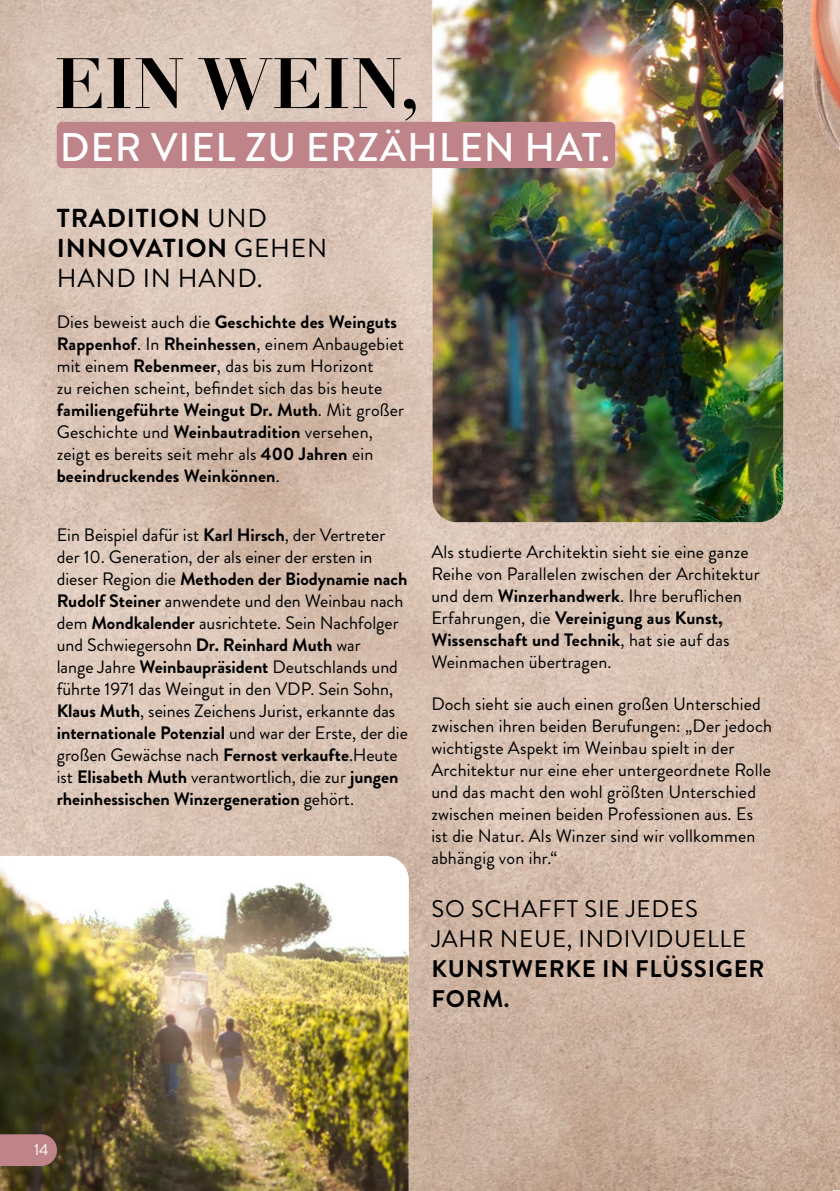
<style>
.page{position:relative;width:840px;height:1191px;background:#fff}
.page>*{position:absolute;margin:0;border:0;box-sizing:border-box;transform-origin:0 0}
.t1{font:700 70px "Didot LT Std";color:#000}
.t2{font:500 40px "Brandon Grotesque";letter-spacing:.02em;color:#fff}
.t3{font:700 26px/30px "Brandon Grotesque";letter-spacing:.03em;color:#000}
.t4{font:24px/30px "Brandon Grotesque";letter-spacing:.03em;color:#000}
.t5{font:700 24px/30px "Brandon Grotesque";letter-spacing:.03em;color:#000}
.t6{font:18px/22px "Brandon Grotesque";letter-spacing:.01em;color:#000}
.t7{font:16px "Brandon Grotesque";color:#fff}
.s1{font-size:35.2px}
.s2{font-weight:400}
.s3{font-weight:700}
</style>
<div class="page">
<img style="left:0;top:0;width:839px;height:1191px">
<img style="left:0;top:856px;width:408px;height:335px">
<img style="left:432px;top:0;width:350px;height:522px">
<div style="left:57px;top:122px;width:558px;height:46px;background:#bf838a;border-radius:6px"></div>
<svg style="left:0;top:1134px;width:57px;height:32px;background:#b67d82"></svg>
<h1 class="t1" style="left:54px;top:40px;width:367px">EIN WEIN,</h1>
<h2 class="t2" style="left:60px;top:120px;width:551px">DER VIEL ZU ERZ<span class="s1">Ä</span>HLEN HAT.</h2>
<h3 class="t3" style="left:57px;top:204px;width:272px">TRADITION <span class="s2">UND<br></span>INNOVATION <span class="s2">GEHEN<br>HAND IN HAND.</span></h3>
<p class="t6" style="left:57px;top:311px;width:349px">Dies beweist auch die <span class="s3">Geschichte des Weinguts Rappenhof</span>. In <span class="s3">Rheinhessen</span>, einem Anbaugebiet mit einem <span class="s3">Rebenmeer</span>, das bis zum Horizont<br>zu reichen scheint, befindet sich das bis heute <span class="s3">familiengeführte Weingut Dr. Muth</span>. Mit großer Geschichte und <span class="s3">Weinbautradition</span> versehen, zeigt es bereits seit mehr als <span class="s3">400 Jahren</span> ein <span class="s3">beeindruckendes Weinkönnen</span>.</p>
<p class="t6" style="left:57px;top:524px;width:352px">Ein Beispiel dafür ist <span class="s3">Karl Hirsch</span>, der Vertreter der 10. Generation, der als einer der ersten in dieser Region die <span class="s3">Methoden der Biodynamie nach Rudolf Steiner</span> anwendete und den Weinbau nach dem <span class="s3">Mondkalender</span> ausrichtete. Sein Nachfolger und Schwiegersohn <span class="s3">Dr. Reinhard Muth</span> war<br>lange Jahre <span class="s3">Weinbaupräsident</span> Deutschlands und führte 1971 das Weingut in den VDP. Sein Sohn, <span class="s3">Klaus Muth</span>, seines Zeichens Jurist, erkannte das <span class="s3">internationale Potenzial</span> und war der Erste, der die großen Gewächse nach <span class="s3">Fernost verkaufte</span>.Heute ist <span class="s3">Elisabeth Muth</span> verantwortlich, die zur <span class="s3">jungen rheinhessischen Winzergeneration</span> gehört.</p>
<p class="t6" style="left:431px;top:541px;width:330px">Als studierte Architektin sieht sie eine ganze Reihe von Parallelen zwischen der Architektur und dem <span class="s3">Winzerhandwerk</span>. Ihre beruflichen Erfahrungen, die <span class="s3">Vereinigung aus Kunst, Wissenschaft und Technik</span>, hat sie auf das Weinmachen übertragen.</p>
<p class="t6" style="left:431px;top:692px;width:342px">Doch sieht sie auch einen großen Unterschied zwischen ihren beiden Berufungen: „Der jedoch wichtigste Aspekt im Weinbau spielt in der Architektur nur eine eher untergeordnete Rolle und das macht den wohl größten Unterschied zwischen meinen beiden Professionen aus. Es ist die Natur. Als Winzer sind wir vollkommen abhängig von ihr.“</p>
<h3 class="t4" style="left:431px;top:894px;width:316px">SO SCHAFFT SIE JEDES<br>JAHR NEUE, INDIVIDUELLE</h3>
<h3 class="t5" style="left:431px;top:954px;width:334px">KUNSTWERKE IN FLÜSSIGER<br>FORM.</h3>
<p class="t7" style="left:34px;top:1139px;width:16px">14</p>
</div>
